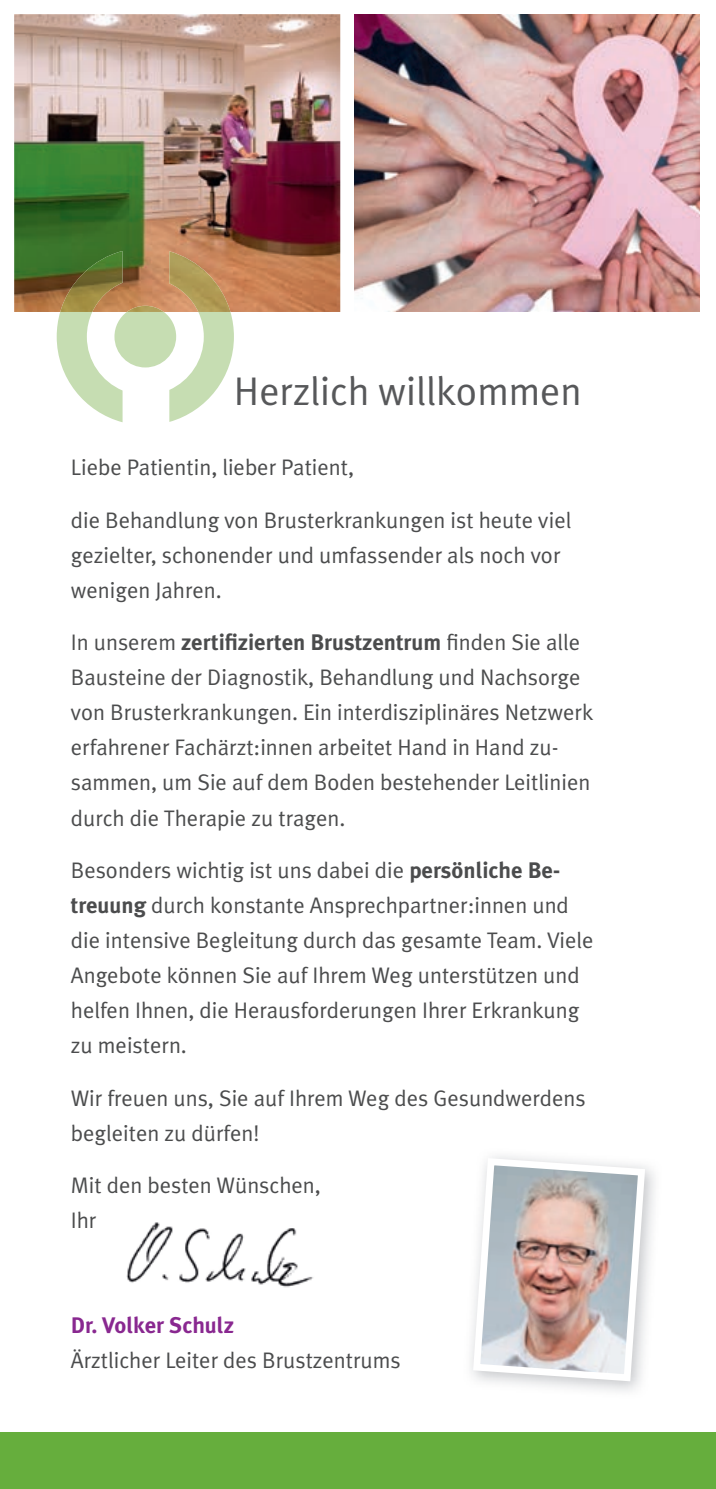
<style>
.page{position:relative;width:716px;height:1489px;background:#fff}
.page>*{position:absolute;margin:0;border:0;box-sizing:border-box;transform-origin:0 0}
.t1{font:40px "Meta Plus Normal";color:#57585a}
.t2{font:22.5px/35px "Meta Plus Normal";color:#4b4c4d}
.t3{font:700 22.5px "Meta Plus";color:#4b4c4d}
.t4{font:700 22.5px "Meta Plus";color:#892890}
.s1{font-family:"Meta Plus Normal";font-weight:400}
.s2{font-family:"Meta Plus";font-weight:700}
</style>
<div class="page">
<div style="left:0;top:1431px;width:716px;height:57px;background:#66ae3d"></div>
<img style="left:354px;top:14px;width:346px;height:298px">
<img style="left:14px;top:14px;width:326px;height:298px">
<img style="left:60px;top:251px;width:63px;height:61px">
<img style="left:169px;top:251px;width:61px;height:61px">
<svg style="left:57px;top:312px;width:177px;height:110px"></svg>
<img style="left:127px;top:306px;width:37px;height:6px">
<img style="left:126px;top:1222px;width:187px;height:66px">
<svg style="left:469px;top:1154px;width:179px;height:230px"></svg>
<h1 class="t1" style="left:234px;top:368px;width:349px">Herzlich willkommen</h1>
<p class="t2" style="left:71px;top:449px;width:285px">Liebe Patientin, lieber Patient,</p>
<p class="t2" style="left:71px;top:502px;width:502px">die Behandlung von Brusterkrankungen ist heute viel gezielter, schonender und umfassender als noch vor wenigen Jahren.</p>
<p class="t3" style="left:71px;top:629px;width:511px"><span class="s1">In unserem</span> zertifizierten Brustzentrum <span class="s1">finden Sie alle</span></p>
<p class="t2" style="left:71px;top:659px;width:524px">Bausteine der Diagnostik, Behandlung und Nachsorge von Brusterkrankungen. Ein interdisziplinäres Netzwerk erfahrener Fachärzt:innen arbeitet Hand in Hand zu&shy;sammen, um Sie auf dem Boden bestehender Leitlinien durch die Therapie zu tragen.</p>
<p class="t2" style="left:71px;top:852px;width:524px">Besonders wichtig ist uns dabei die <span class="s2">persönliche Be&shy;treuung</span> durch konstante Ansprechpartner:innen und die intensive Begleitung durch das gesamte Team. Viele Angebote können Sie auf Ihrem Weg unterstützen und helfen Ihnen, die Herausforderungen Ihrer Erkrankung zu meistern.</p>
<p class="t2" style="left:71px;top:1080px;width:516px">Wir freuen uns, Sie auf Ihrem Weg des Gesundwerdens begleiten zu dürfen!</p>
<p class="t2" style="left:71px;top:1167px;width:251px">Mit den besten Wünschen,<br>Ihr</p>
<p class="t4" style="left:71px;top:1312px;width:165px">Dr. Volker Schulz</p>
<p class="t2" style="left:71px;top:1342px;width:331px">Ärztlicher Leiter des Brustzentrums</p>
</div>
